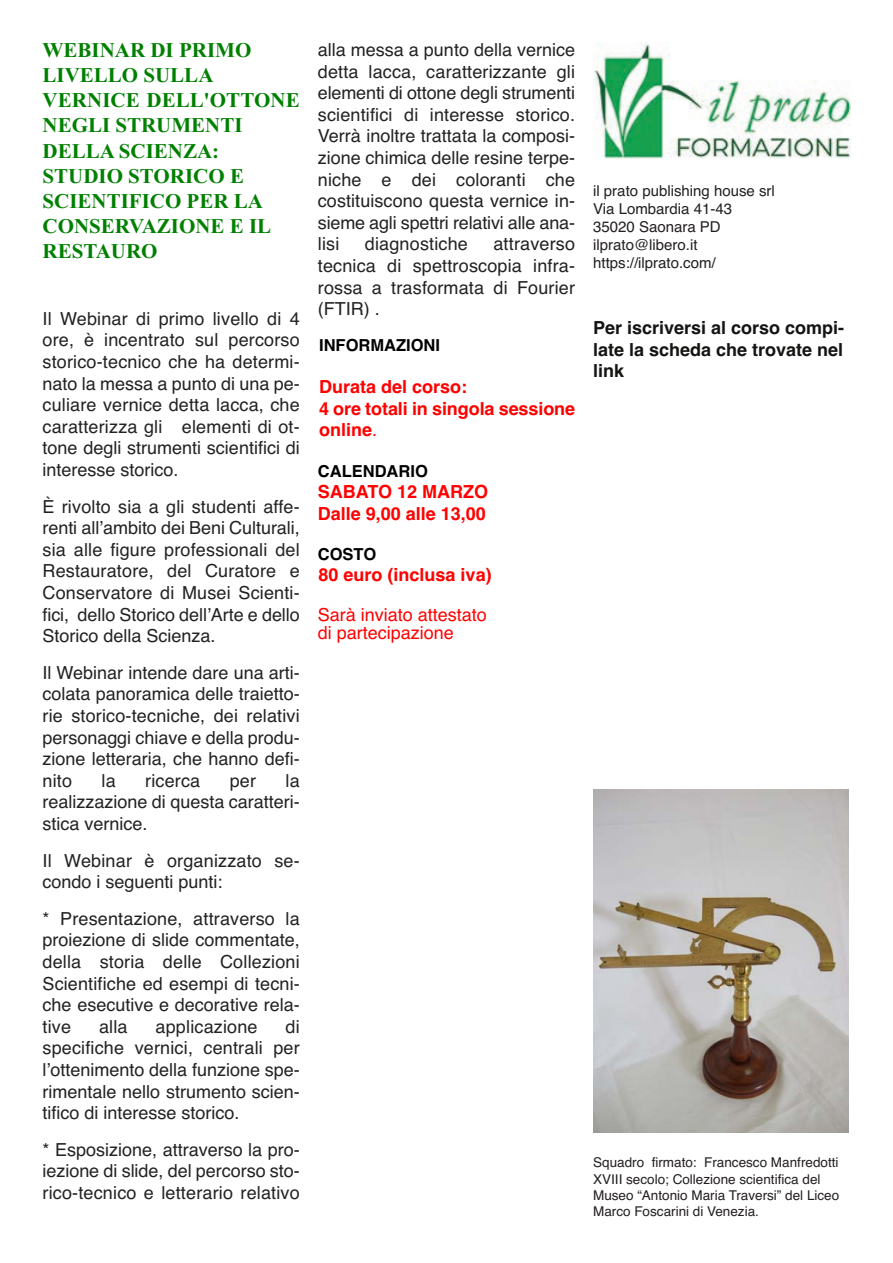
<style>
.page{position:relative;width:893px;height:1263px;background:#fff}
.page>*{position:absolute;margin:0;border:0;box-sizing:border-box;transform-origin:0 0}
.t1{font:700 21px/25.2px "Times New Roman";color:#008000}
.t2{font:18px/21.6px "Helvetica";color:#222;text-align:justify}
.t3{font:700 18px/21.6px "Helvetica";color:#f00}
.t4{font:700 18px/21.6px "Helvetica";color:#141413;text-align:justify}
.t5{font:18px "Helvetica";color:#f00}
.t6{font:700 16.5px "Helvetica";color:#000}
.t7{font:15px "Helvetica";color:#231f20}
.t8{font:13.5px/16.2px "Helvetica";color:#231f20}
.s1{font-weight:400}
</style>
<div class="page">
<img style="left:593px;top:44px;width:257px;height:115px">
<img style="left:593px;top:789px;width:255px;height:343px">
<p class="t1" style="left:43px;top:37px;width:210px">WEBINAR DI PRIMO</p>
<p class="t1" style="left:43px;top:62px;width:172px">LIVELLO SULLA</p>
<p class="t1" style="left:43px;top:87px;width:259px">VERNICE DELL'OTTONE<br>NEGLI STRUMENTI</p>
<p class="t1" style="left:43px;top:138px;width:178px">DELLA SCIENZA:</p>
<p class="t1" style="left:43px;top:163px;width:203px">STUDIO STORICO E</p>
<p class="t1" style="left:43px;top:188px;width:222px">SCIENTIFICO PER LA</p>
<p class="t1" style="left:43px;top:213px;width:230px">CONSERVAZIONE E IL</p>
<p class="t1" style="left:43px;top:238px;width:117px">RESTAURO</p>
<p class="t2" style="left:43px;top:309px;width:259px">Il Webinar di primo livello di 4 ore, è incentrato sul percorso storico-tecnico che ha determi&shy;nato la messa a punto di una pe&shy;culiare vernice detta lacca, che caratterizza gli elementi di ot&shy;tone degli strumenti scientifici di interesse storico.</p>
<p class="t2" style="left:43px;top:497px;width:259px">È rivolto sia a gli studenti affe&shy;renti all’ambito dei Beni Culturali, sia alle figure professionali del Restauratore, del Curatore e Conservatore di Musei Scienti&shy;fici, dello Storico dell’Arte e dello Storico della Scienza.</p>
<p class="t2" style="left:43px;top:663px;width:259px">Il Webinar intende dare una arti&shy;colata panoramica delle traietto&shy;rie storico-tecniche, dei relativi personaggi chiave e della produ&shy;zione letteraria, che hanno defi&shy;nito</p>
<p class="t2" style="left:43px;top:771px;width:259px;text-indent:243px">la realizzazione di questa caratteri&shy;stica vernice.</p>
<p class="t2" style="left:43px;top:851px;width:259px">Il Webinar è organizzato se&shy;condo i seguenti punti:</p>
<p class="t2" style="left:43px;top:909px;width:259px">* Presentazione, attraverso la proiezione di slide commentate, della storia delle Collezioni Scientifiche ed esempi di tecni&shy;che esecutive e decorative rela&shy;tive</p>
<p class="t2" style="left:102px;top:771px;width:16px">la</p>
<p class="t2" style="left:145px;top:771px;width:57px">ricerca</p>
<p class="t2" style="left:230px;top:771px;width:28px">per</p>
<p class="t2" style="left:43px;top:1017px;width:259px;text-indent:243px">di specifiche vernici, centrali per l’ottenimento della funzione spe&shy;rimentale nello strumento scien&shy;tifico di interesse storico.</p>
<p class="t2" style="left:43px;top:1140px;width:259px">* Esposizione, attraverso la pro&shy;iezione di slide, del percorso sto&shy;rico-tecnico e letterario relativo</p>
<p class="t2" style="left:99px;top:1017px;width:30px">alla</p>
<p class="t2" style="left:156px;top:1017px;width:104px">applicazione</p>
<p class="t2" style="left:318px;top:41px;width:259px">alla messa a punto della vernice detta lacca, caratterizzante gli elementi di ottone degli strumenti scientifici di interesse storico.<br>Verrà inoltre trattata la composi&shy;zione chimica delle resine terpe&shy;niche e dei coloranti che costituiscono questa vernice in&shy;sieme agli spettri relativi alle ana&shy;lisi</p>
<p class="t2" style="left:365px;top:235px;width:105px">diagnostiche</p>
<p class="t2" style="left:318px;top:235px;width:259px;text-indent:176px">attraverso tecnica di spettroscopia infra&shy;rossa a trasformata di Fourier (FTIR) .</p>
<p class="t6" style="left:319px;top:339px;width:122px">INFORMAZIONI</p>
<p class="t3" style="left:319px;top:377px;width:150px">Durata del corso:</p>
<p class="t3" style="left:319px;top:399px;width:258px">4 ore totali in singola sessione online<span class="s1">.</span></p>
<p class="t6" style="left:318px;top:465px;width:111px">CALENDARIO</p>
<p class="t3" style="left:318px;top:483px;width:172px">SABATO 12 MARZO</p>
<p class="t3" style="left:318px;top:504px;width:170px">Dalle 9,00 alle 13,00</p>
<p class="t6" style="left:318px;top:548px;width:60px">COSTO</p>
<p class="t3" style="left:319px;top:565px;width:175px">80 euro (inclusa iva)</p>
<p class="t5" style="left:318px;top:608px;width:171px">Sarà inviato attestato</p>
<p class="t5" style="left:318px;top:626px;width:138px">di partecipazione</p>
<p class="t7" style="left:593px;top:185px;width:183px">il prato publishing house srl</p>
<p class="t7" style="left:593px;top:203px;width:140px">Via Lombardia 41-43</p>
<p class="t7" style="left:593px;top:221px;width:129px">35020 Saonara PD</p>
<p class="t7" style="left:593px;top:239px;width:106px">ilprato@libero.it</p>
<p class="t7" style="left:593px;top:257px;width:124px">https://ilprato.com/</p>
<p class="t4" style="left:593px;top:319px;width:253px">Per iscriversi al corso compi&shy;late la scheda che trovate nel link</p>
<p class="t8" style="left:593px;top:1156px;width:248px">Squadro firmato: Francesco Manfredotti XVIII secolo; Collezione scientifica del Museo “Antonio Maria Traversi” del Liceo Marco Foscarini di Venezia.</p>
</div>
